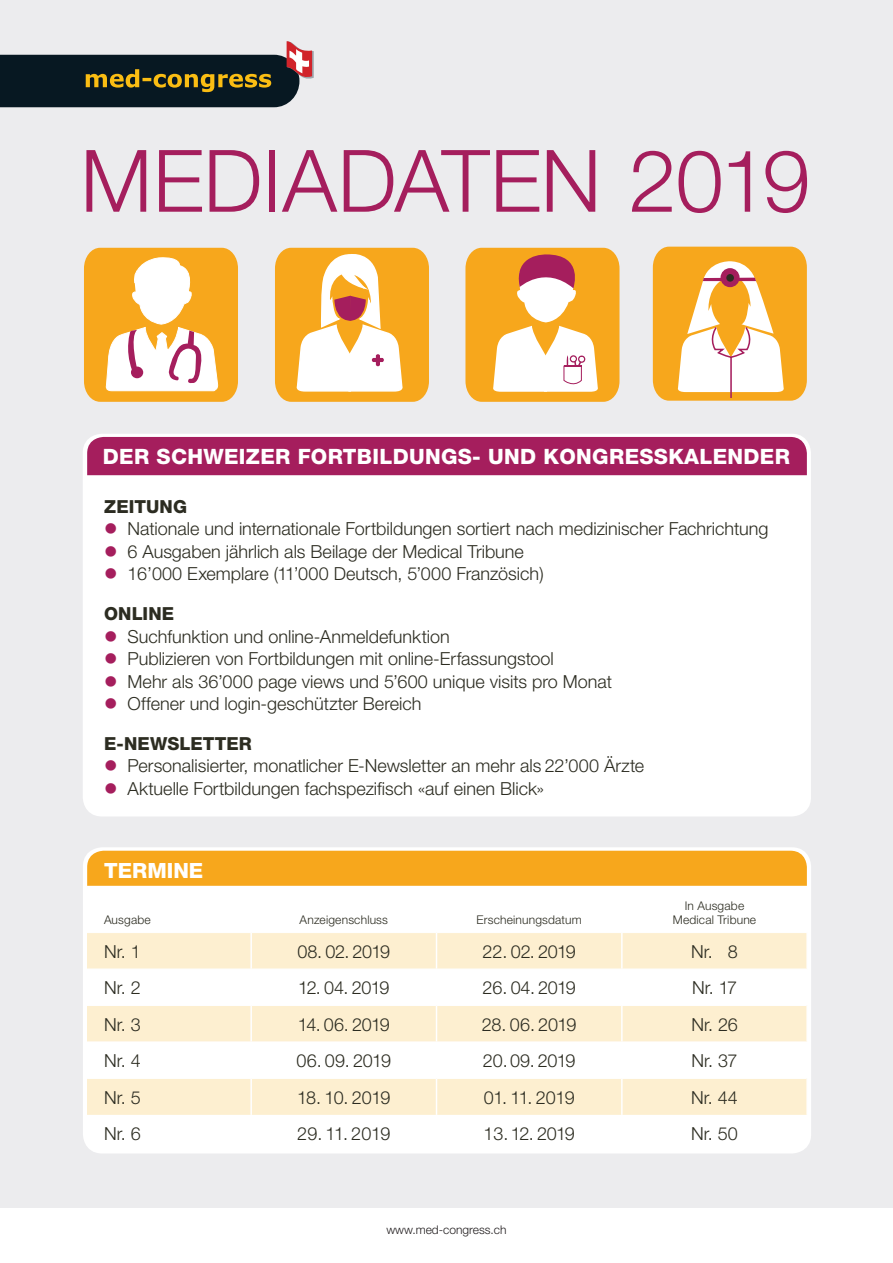
<style>
.page{position:relative;width:893px;height:1263px;background:#fff}
.page>*{position:absolute;margin:0;border:0;box-sizing:border-box;transform-origin:0 0}
.t1{font:300 86.25px "Helvetica Neue CE";letter-spacing:-.005em;color:#a51e5d}
.t2{font:800 21.15px "Helvetica Neue CE";letter-spacing:.015em;color:#fff}
.t3{font:800 21px "Helvetica Neue CE";color:#fff}
.uTitel_d{font:300 18px "Helvetica Neue CE";color:#2c2c21}
.uTitel_d-2{font:800 18px "Helvetica Neue CE";letter-spacing:.01em;color:#2c2c21}
.t4{font:300 12px "Helvetica Neue CE";letter-spacing:.015em;color:#2c2c21}
.t5{font:300 12px "Helvetica Neue CE";color:#231f20}
.s1{color:#a51e5d}
</style>
<div class="page">
<div style="left:0;top:0;width:893px;height:1208px;background:#ececee"></div>
<svg style="left:1px;top:41px;width:313px;height:66px"></svg>
<div style="left:85px;top:436px;width:724px;height:378px;background:#fff;border-radius:17px"></div>
<div style="left:83px;top:434px;width:728px;height:382px;border:4px solid #fff;border-radius:17px"></div>
<div style="left:87px;top:437px;width:720px;height:38px;background:#a51e5d"></div>
<div style="left:85px;top:849px;width:724px;height:302px;background:#fff;border-radius:17px"></div>
<div style="left:83px;top:847px;width:728px;height:306px;border:4px solid #fff;border-radius:17px"></div>
<div style="left:87px;top:851px;width:720px;height:35px;background:#f7a71c"></div>
<svg style="left:87px;top:933px;width:719px;height:182px;fill:#fdefd0"></svg>
<hr style="left:87px;top:932px;width:164px;height:1px;background:#fff">
<hr style="left:622px;top:932px;width:186px;height:1px;background:#fff">
<hr style="left:87px;top:969px;width:164px;height:1px;background:#fff">
<hr style="left:251px;top:969px;width:185px;height:1px;background:#fff">
<hr style="left:436px;top:969px;width:186px;height:1px;background:#fff">
<hr style="left:622px;top:969px;width:184px;height:1px;background:#fff">
<hr style="left:87px;top:1005px;width:164px;height:1px;background:#fff">
<hr style="left:251px;top:1005px;width:185px;height:1px;background:#fff">
<hr style="left:436px;top:1005px;width:186px;height:1px;background:#fff">
<hr style="left:622px;top:1005px;width:184px;height:1px;background:#fff">
<hr style="left:87px;top:1041px;width:164px;height:1px;background:#fff">
<hr style="left:251px;top:1041px;width:185px;height:1px;background:#fff">
<hr style="left:436px;top:1041px;width:186px;height:1px;background:#fff">
<hr style="left:622px;top:1041px;width:184px;height:1px;background:#fff">
<hr style="left:87px;top:1078px;width:164px;height:1px;background:#fff">
<hr style="left:251px;top:1078px;width:185px;height:1px;background:#fff">
<hr style="left:436px;top:1078px;width:186px;height:1px;background:#fff">
<hr style="left:622px;top:1078px;width:184px;height:1px;background:#fff">
<hr style="left:250px;top:933px;width:2px;height:36px;background:#fff">
<hr style="left:436px;top:933px;width:1px;height:36px;background:#fff">
<hr style="left:621px;top:933px;width:2px;height:36px;background:#fff">
<hr style="left:806px;top:933px;width:2px;height:36px;background:#fff">
<hr style="left:250px;top:969px;width:2px;height:36px;background:#fff">
<hr style="left:436px;top:969px;width:1px;height:36px;background:#fff">
<hr style="left:621px;top:969px;width:2px;height:36px;background:#fff">
<hr style="left:806px;top:969px;width:2px;height:36px;background:#fff">
<hr style="left:250px;top:1006px;width:2px;height:35px;background:#fff">
<hr style="left:436px;top:1006px;width:1px;height:35px;background:#fff">
<hr style="left:621px;top:1006px;width:2px;height:35px;background:#fff">
<hr style="left:806px;top:1005px;width:2px;height:37px;background:#fff">
<hr style="left:250px;top:1042px;width:2px;height:36px;background:#fff">
<hr style="left:436px;top:1042px;width:1px;height:36px;background:#fff">
<hr style="left:621px;top:1042px;width:2px;height:36px;background:#fff">
<hr style="left:806px;top:1042px;width:2px;height:36px;background:#fff">
<hr style="left:250px;top:1079px;width:2px;height:36px;background:#fff">
<hr style="left:436px;top:1079px;width:1px;height:36px;background:#fff">
<hr style="left:621px;top:1079px;width:2px;height:36px;background:#fff">
<hr style="left:806px;top:1078px;width:2px;height:37px;background:#fff">
<hr style="left:250px;top:1115px;width:2px;height:36px;background:#fff">
<hr style="left:436px;top:1115px;width:1px;height:36px;background:#fff">
<hr style="left:621px;top:1115px;width:2px;height:36px;background:#fff">
<svg style="left:275px;top:248px;width:154px;height:154px;background:#f7c26d"></svg>
<svg style="left:84px;top:248px;width:154px;height:154px;background:#f6c16f"></svg>
<svg style="left:465px;top:248px;width:154px;height:154px;background:#f4bb69"></svg>
<svg style="left:653px;top:247px;width:154px;height:154px;background:#f7c069"></svg>
<div style="left:726px;top:274px;width:8px;height:8px;border:2px solid #2c2c21;border-radius:50%"></div>
<h1 class="t1" style="left:80px;top:129px;width:732px">MEDIADATEN 2019</h1>
<p class="t2" style="left:103px;top:444px;width:689px">DER SCHWEIZER FORTBILDUNGS- UND KONGRESSKALENDER</p>
<p class="uTitel_d-2" style="left:104px;top:495px;width:84px">ZEITUNG</p>
<p class="uTitel_d" style="left:104px;top:518px;width:666px"><span class="s1">●</span> Nationale und internationale Fortbildungen sortiert nach medizinischer Fachrichtung</p>
<p class="uTitel_d" style="left:104px;top:540px;width:421px"><span class="s1">●</span> 6 Ausgaben jährlich als Beilage der Medical Tribune</p>
<p class="uTitel_d" style="left:104px;top:563px;width:441px"><span class="s1">●</span> 16’000 Exemplare (11’000 Deutsch, 5’000 Französich)</p>
<p class="uTitel_d-2" style="left:104px;top:602px;width:72px">ONLINE</p>
<p class="uTitel_d" style="left:104px;top:625px;width:347px"><span class="s1">●</span> Suchfunktion und online-Anmeldefunktion</p>
<p class="uTitel_d" style="left:104px;top:648px;width:451px"><span class="s1">●</span> Publizieren von Fortbildungen mit online-Erfassungstool</p>
<p class="uTitel_d" style="left:104px;top:670px;width:509px"><span class="s1">●</span> Mehr als 36’000 page views und 5’600 unique visits pro Monat</p>
<p class="uTitel_d" style="left:104px;top:693px;width:319px"><span class="s1">●</span> Offener und login-geschützter Bereich</p>
<p class="uTitel_d-2" style="left:104px;top:732px;width:149px">E-NEWSLETTER</p>
<p class="uTitel_d" style="left:104px;top:755px;width:542px"><span class="s1">●</span> Personalisierter, monatlicher E-Newsletter an mehr als 22’000 Ärzte</p>
<p class="uTitel_d" style="left:104px;top:777px;width:442px"><span class="s1">●</span> Aktuelle Fortbildungen fachspezifisch «auf einen Blick»</p>
<p class="t3" style="left:104px;top:858px;width:101px">TERMINE</p>
<p class="t4" style="left:104px;top:912px;width:48px">Ausgabe</p>
<p class="t4" style="left:300px;top:912px;width:90px">Anzeigenschluss</p>
<p class="t4" style="left:477px;top:912px;width:107px">Erscheinungsdatum</p>
<p class="t4" style="left:685px;top:898px;width:61px">In Ausgabe</p>
<p class="t4" style="left:673px;top:912px;width:85px">Medical Tribune</p>
<p class="uTitel_d" style="left:104px;top:941px;width:38px">Nr. 1</p>
<p class="uTitel_d" style="left:297px;top:941px;width:94px">08. 02. 2019</p>
<p class="uTitel_d" style="left:483px;top:941px;width:95px">22. 02. 2019</p>
<p class="uTitel_d" style="left:691px;top:941px;width:48px">Nr. 8</p>
<p class="uTitel_d" style="left:104px;top:977px;width:38px">Nr. 2</p>
<p class="uTitel_d" style="left:298px;top:977px;width:93px">12. 04. 2019</p>
<p class="uTitel_d" style="left:482px;top:977px;width:95px">26. 04. 2019</p>
<p class="uTitel_d" style="left:692px;top:977px;width:46px">Nr. 17</p>
<p class="uTitel_d" style="left:104px;top:1013px;width:38px">Nr. 3</p>
<p class="uTitel_d" style="left:298px;top:1013px;width:93px">14. 06. 2019</p>
<p class="uTitel_d" style="left:482px;top:1013px;width:96px">28. 06. 2019</p>
<p class="uTitel_d" style="left:691px;top:1013px;width:48px">Nr. 26</p>
<p class="uTitel_d" style="left:104px;top:1050px;width:38px">Nr. 4</p>
<p class="uTitel_d" style="left:296px;top:1050px;width:96px">06. 09. 2019</p>
<p class="uTitel_d" style="left:483px;top:1050px;width:94px">20.09. 2019</p>
<p class="uTitel_d" style="left:691px;top:1050px;width:48px">Nr. 37</p>
<p class="uTitel_d" style="left:104px;top:1086px;width:38px">Nr. 5</p>
<p class="uTitel_d" style="left:297px;top:1086px;width:95px">18. 10. 2019</p>
<p class="uTitel_d" style="left:484px;top:1086px;width:93px">01. 11. 2019</p>
<p class="uTitel_d" style="left:691px;top:1086px;width:48px">Nr. 44</p>
<p class="uTitel_d" style="left:104px;top:1123px;width:38px">Nr. 6</p>
<p class="uTitel_d" style="left:297px;top:1123px;width:95px">29. 11. 2019</p>
<p class="uTitel_d" style="left:483px;top:1123px;width:93px">13.12. 2019</p>
<p class="uTitel_d" style="left:691px;top:1123px;width:48px">Nr. 50</p>
<p class="t5" style="left:386px;top:1223px;width:122px">www.med-congress.ch</p>
</div>
